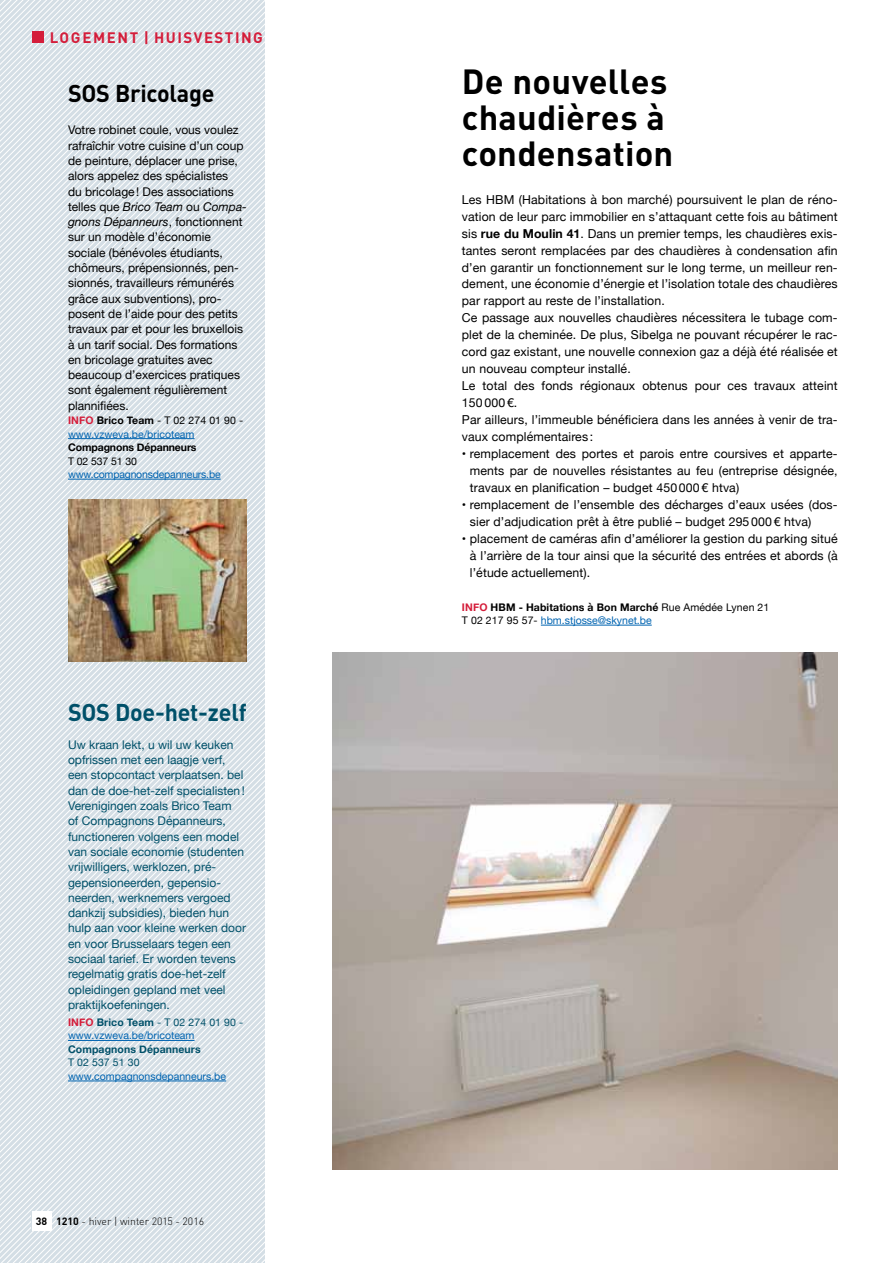
<style>
.page{position:relative;width:893px;height:1263px;background:#fff}
.page>*{position:absolute;margin:0;border:0;box-sizing:border-box;transform-origin:0 0}
.t1{font:700 34.5px/36px "DIN";letter-spacing:.005em;color:#000}
.t2{font:700 24px "DIN";letter-spacing:-.01em;color:#005069}
.t3{font:700 24px "DIN";letter-spacing:-.01em;color:#000}
.t4{font:700 15px "DIN";color:#d41d3a}
.t5{font:12.3px/17px "Helvetica Neue";letter-spacing:.01em;color:#000}
.t6{font:12px/15.3px "Helvetica Neue";color:#000}
.t7{font:12px/15.3px "Helvetica Neue";color:#005069}
.t8{font:10.5px/13.5px "Helvetica Neue";color:#0064b1}
.t9{font:10.5px/13.5px "Helvetica Neue";color:#000}
.t10{font:300 10.5px "DIN";color:#000}
.t11{font:10.5px "Helvetica Neue";letter-spacing:-.02em;color:#0064b1}
.t12{font:700 10.5px "Helvetica Neue";letter-spacing:-.01em;color:#000}
.t13{font:700 10.5px "Helvetica Neue";letter-spacing:.01em;color:#005069}
.t14{font:10.5px "Helvetica Neue";letter-spacing:.01em;color:#005069}
.s1{font-style:italic}
.s2{font-weight:700;color:#d41d3a}
.s3{font-weight:700;color:#000}
.s4{color:#000}
.s5{font-weight:700;color:#005069}
.s6{color:#005069}
.s7{font-weight:700}
.s8{color:#0064b1}
</style>
<div class="page">
<svg style="left:0;top:0;width:265px;height:654px"></svg>
<svg style="left:0;top:654px;width:265px;height:609px"></svg>
<div style="left:32px;top:31px;width:12px;height:12px;background:#d41d3a"></div>
<hr style="left:541px;top:625px;width:111px;height:1px;background:#0064b1">
<hr style="left:68px;top:438px;width:127px;height:1px;background:#0064b1">
<hr style="left:68px;top:479px;width:153px;height:1px;background:#0064b1">
<img style="left:333px;top:653px;width:505px;height:517px">
<img style="left:69px;top:499px;width:178px;height:162px">
<hr style="left:68px;top:1040px;width:127px;height:1px;background:#0064b1">
<hr style="left:68px;top:1081px;width:158px;height:1px;background:#0064b1">
<div style="left:32px;top:1212px;width:19px;height:19px;background:#fff"></div>
<div style="left:32px;top:1211px;width:19px;height:19px;background:#fff"></div>
<p class="t4" style="left:50px;top:27px;width:11px">logement</p>
<p class="t4" style="left:144px;top:27px;width:22px">| huisvesting</p>
<h2 class="t3" style="left:68px;top:78px;width:148px">SOS Bricolage</h2>
<p class="t6" style="left:68px;top:123px;width:180px">Votre robinet coule, vous voulez rafraîchir votre cuisine d’un coup de peinture, déplacer une prise, alors appelez des spécialistes<br>du bricolage! Des associations telles que <span class="s1">Brico Team</span> ou <span class="s1">Compa&shy;gnons Dépanneurs</span>, fonctionnent sur un modèle d’économie sociale (bénévoles étudiants, chômeurs, prépensionnés, pen&shy;sionnés, travailleurs rémunérés grâce aux subventions), pro&shy;posent de l’aide pour des petits travaux par et pour les bruxellois à un tarif social. Des formations en bricolage gratuites avec beaucoup d’exercices pratiques sont également régulièrement plannifiées.</p>
<p class="t8" style="left:68px;top:414px;width:177px"><span class="s2">info</span> <span class="s3">Brico Team</span> <span class="s4">- T 02 274 01 90 - </span>www.vzweva.be/bricoteam</p>
<p class="t12" style="left:68px;top:439px;width:130px">Compagnons Dépanneurs</p>
<p class="t9" style="left:68px;top:455px;width:70px">T 02 537 51 30</p>
<p class="t11" style="left:68px;top:467px;width:154px">www.compagnonsdepanneurs.be</p>
<h2 class="t2" style="left:68px;top:696px;width:180px">SOS Doe-het-zelf</h2>
<p class="t7" style="left:68px;top:737px;width:180px">Uw kraan lekt, u wil uw keuken opfrissen met een laagje verf, een stopcontact verplaatsen. bel dan de doe-het-zelf specialisten!<br>Verenigingen zoals Brico Team<br>of Compagnons Dépanneurs, functioneren volgens een model van sociale economie (studenten vrijwilligers, werklozen, pré&shy;gepensioneerden, gepensio&shy;neerden, werknemers vergoed dankzij subsidies), bieden hun hulp aan voor kleine werken door en voor Brusselaars tegen een sociaal tarief. Er worden tevens regelmatig gratis doe-het-zelf opleidingen gepland met veel praktijkoefeningen.</p>
<p class="t8" style="left:68px;top:1016px;width:177px"><span class="s2">info</span> <span class="s5">Brico Team</span> <span class="s6">- T 02 274 01 90 - </span>www.vzweva.be/bricoteam</p>
<p class="t13" style="left:68px;top:1041px;width:134px">Compagnons Dépanneurs</p>
<p class="t14" style="left:68px;top:1055px;width:73px">T 02 537 51 30</p>
<p class="t8" style="left:68px;top:1070px;width:160px">www.compagnonsdepanneurs.be</p>
<p class="t10" style="left:36px;top:1215px;width:170px"><span class="s7">38 1210</span> - hiver | winter 2015 - 2016</p>
<h1 class="t1" style="left:462px;top:62px;width:213px">De nouvelles chaudières à condensation</h1>
<p class="t5" style="left:462px;top:192px;width:377px">Les HBM (Habitations à bon marché) poursuivent le plan de réno&shy;vation de leur parc immobilier en s’attaquant cette fois au bâtiment sis <span class="s7">rue du Moulin 41</span>. Dans un premier temps, les chaudières exis&shy;tantes seront remplacées par des chaudières à condensation afin d’en garantir un fonctionnement sur le long terme, un meilleur ren&shy;dement, une économie d’énergie et l’isolation totale des chaudières par rapport au reste de l’installation.<br>Ce passage aux nouvelles chaudières nécessitera le tubage com&shy;plet de la cheminée. De plus, Sibelga ne pouvant récupérer le rac&shy;cord gaz existant, une nouvelle connexion gaz a déjà été réalisée et un nouveau compteur installé.<br>Le total des fonds régionaux obtenus pour ces travaux atteint 150 000 €.<br>Par ailleurs, l’immeuble bénéficiera dans les années à venir de tra&shy;vaux complémentaires :</p>
<p class="t5" style="left:470px;top:446px;width:369px;text-align:justify;text-indent:-8px">• remplacement des portes et parois entre coursives et apparte&shy;ments par de nouvelles résistantes au feu (entreprise désignée, travaux en planification – budget 450 000 € htva)</p>
<p class="t5" style="left:470px;top:497px;width:369px;text-indent:-8px">• remplacement de l’ensemble des décharges d’eaux usées (dos&shy;sier d’adjudication prêt à être publié – budget 295 000 € htva)</p>
<p class="t5" style="left:470px;top:531px;width:369px;text-align:justify;text-indent:-8px">• placement de caméras afin d’améliorer la gestion du parking situé à l’arrière de la tour ainsi que la sécurité des entrées et abords (à l’étude actuellement).</p>
<p class="t9" style="left:462px;top:601px;width:309px"><span class="s2">info</span> <span class="s7">HBM - Habitations à Bon Marché</span> Rue Amédée Lynen 21<br>T 02 217 95 57- <span class="s8">hbm.stjosse@skynet.be</span></p>
</div>
